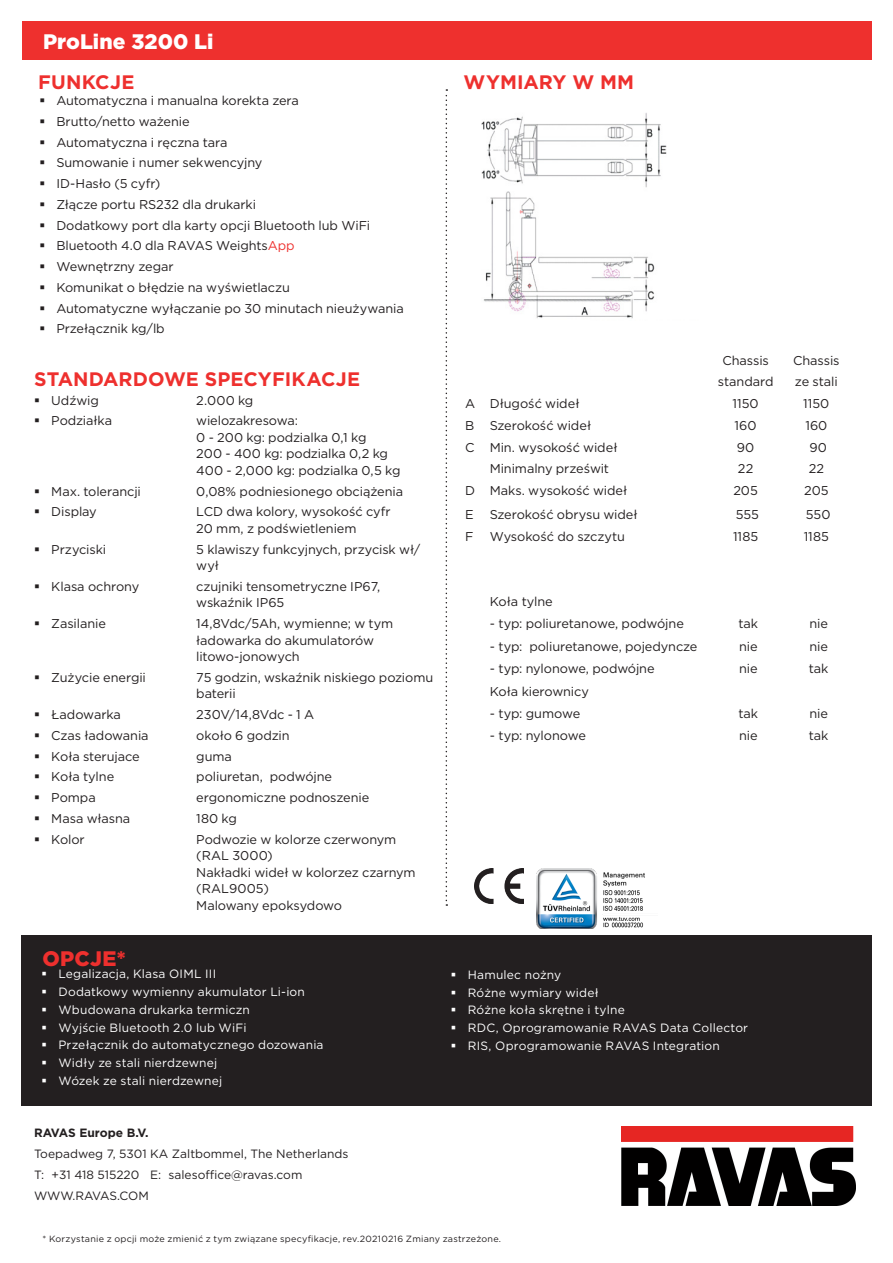
<style>
.page{position:relative;width:893px;height:1263px;background:#fff}
.page>*{position:absolute;margin:0;border:0;box-sizing:border-box;transform-origin:0 0}
.t1{font:900 21px "Gotham";color:#fff}
.kop_wit{font:900 21px "Gotham";letter-spacing:.015em;color:#ee302e}
.tussenkop{font:700 19.5px "Gotham";letter-spacing:.005em;color:#ee302e}
.plat{font:12.75px/16.5px "Gotham";letter-spacing:-.005em;color:#231f20}
.t2{font:12px "Gotham";letter-spacing:.015em;color:#fff}
.t3{font:12px "Gotham";color:#231f20}
.t4{font:700 12px "Gotham";color:#231f20}
.opties_wit{font:9px "Gotham";letter-spacing:.025em;color:#231f20}
.s1{color:#ee302e}
.s2{color:#fff}
</style>
<div class="page">
<div style="left:22px;top:21px;width:849px;height:39px;background:#ee302e"></div>
<div style="left:21px;top:935px;width:851px;height:171px;background:#231f20"></div>
<svg style="left:446px;top:89px;width:1px;height:817px"></svg>
<img style="left:536px;top:869px;width:109px;height:59px">
<img style="left:475px;top:869px;width:48px;height:34px">
<img style="left:481px;top:113px;width:186px;height:206px">
<img style="left:622px;top:1127px;width:233px;height:79px">
<p class="t1" style="left:43px;top:27px;width:172px">ProLine 3200 Li</p>
<p class="tussenkop" style="left:38px;top:69px;width:98px">FUNKCJE</p>
<p class="tussenkop" style="left:463px;top:69px;width:172px">WYMIARY W MM</p>
<p class="plat" style="left:56px;top:92px;width:244px">Automatyczna i manualna korekta zera</p>
<p class="plat" style="left:56px;top:113px;width:135px">Brutto/netto ważenie</p>
<p class="plat" style="left:56px;top:134px;width:173px">Automatyczna i ręczna tara</p>
<p class="plat" style="left:56px;top:154px;width:208px">Sumowanie i numer sekwencyjny</p>
<p class="plat" style="left:56px;top:175px;width:105px">ID-Hasło (5 cyfr)</p>
<p class="plat" style="left:56px;top:196px;width:201px">Złącze portu RS232 dla drukarki</p>
<p class="plat" style="left:56px;top:217px;width:315px">Dodatkowy port dla karty opcji Bluetooth lub WiFi</p>
<p class="plat" style="left:56px;top:237px;width:240px">Bluetooth 4.0 dla RAVAS Weights<span class="s1">App</span></p>
<p class="plat" style="left:56px;top:258px;width:119px">Wewnętrzny zegar</p>
<p class="plat" style="left:56px;top:279px;width:235px">Komunikat o błędzie na wyświetlaczu</p>
<p class="plat" style="left:56px;top:300px;width:349px">Automatyczne wyłączanie po 30 minutach nieużywania</p>
<p class="plat" style="left:56px;top:320px;width:110px">Przełącznik kg/lb</p>
<p class="tussenkop" style="left:34px;top:366px;width:327px">STANDARDOWE SPECYFIKACJE</p>
<p class="plat" style="left:51px;top:391px;width:49px">Udźwig</p>
<p class="plat" style="left:196px;top:391px;width:59px">2.000 kg</p>
<p class="plat" style="left:51px;top:412px;width:62px">Podziałka</p>
<p class="plat" style="left:196px;top:412px;width:206px">wielozakresowa:<br>0 - 200 kg: podzialka 0,1 kg<br>200 - 400 kg: podzialka 0,2 kg<br>400 - 2,000 kg: podzialka 0,5 kg</p>
<p class="plat" style="left:51px;top:482px;width:91px">Max. tolerancji</p>
<p class="plat" style="left:196px;top:482px;width:208px">0,08% podniesionego obciążenia</p>
<p class="plat" style="left:51px;top:503px;width:47px">Display</p>
<p class="plat" style="left:196px;top:503px;width:196px">LCD dwa kolory, wysokość cyfr<br>20 mm, z podświetleniem</p>
<p class="plat" style="left:51px;top:540px;width:56px">Przyciski</p>
<p class="plat" style="left:196px;top:540px;width:226px">5 klawiszy funkcyjnych, przycisk wł/ wył</p>
<p class="plat" style="left:51px;top:578px;width:89px">Klasa ochrony</p>
<p class="plat" style="left:196px;top:578px;width:185px">czujniki tensometryczne IP67, wskaźnik IP65</p>
<p class="plat" style="left:51px;top:615px;width:56px">Zasilanie</p>
<p class="plat" style="left:196px;top:615px;width:199px">14,8Vdc/5Ah, wymienne; w tym ładowarka do akumulatorów litowo-jonowych</p>
<p class="plat" style="left:51px;top:669px;width:96px">Zużycie energii</p>
<p class="plat" style="left:196px;top:669px;width:238px">75 godzin, wskaźnik niskiego poziomu baterii</p>
<p class="plat" style="left:51px;top:706px;width:71px">Ładowarka</p>
<p class="plat" style="left:196px;top:706px;width:119px">230V/14,8Vdc - 1 A</p>
<p class="plat" style="left:51px;top:727px;width:99px">Czas ładowania</p>
<p class="plat" style="left:196px;top:727px;width:95px">około 6 godzin</p>
<p class="plat" style="left:51px;top:747px;width:90px">Koła sterujace</p>
<p class="plat" style="left:196px;top:747px;width:37px">guma</p>
<p class="plat" style="left:51px;top:768px;width:64px">Koła tylne</p>
<p class="plat" style="left:196px;top:768px;width:137px">poliuretan, podwójne</p>
<p class="plat" style="left:51px;top:789px;width:46px">Pompa</p>
<p class="plat" style="left:196px;top:789px;width:174px">ergonomiczne podnoszenie</p>
<p class="plat" style="left:51px;top:810px;width:80px">Masa własna</p>
<p class="plat" style="left:196px;top:810px;width:42px">180 kg</p>
<p class="plat" style="left:51px;top:830px;width:35px">Kolor</p>
<p class="plat" style="left:196px;top:830px;width:221px">Podwozie w kolorze czerwonym (RAL 3000)<br>Nakładki wideł w kolorzez czarnym (RAL9005)<br>Malowany epoksydowo</p>
<p class="kop_wit" style="left:43px;top:944px;width:85px">OPCJE*</p>
<p class="t2" style="left:58px;top:966px;width:159px">Legalizacja, Klasa OIML III</p>
<p class="t2" style="left:58px;top:984px;width:248px">Dodatkowy wymienny akumulator Li-ion</p>
<p class="t2" style="left:58px;top:1002px;width:193px">Wbudowana drukarka termiczn</p>
<p class="t2" style="left:58px;top:1020px;width:190px">Wyjście Bluetooth 2.0 lub WiFi</p>
<p class="t2" style="left:58px;top:1037px;width:267px">Przełącznik do automatycznego dozowania</p>
<p class="t2" style="left:58px;top:1055px;width:160px">Widły ze stali nierdzewnej</p>
<p class="t2" style="left:58px;top:1073px;width:165px">Wózek ze stali nierdzewnej</p>
<p class="t4" style="left:34px;top:1124px;width:116px">RAVAS Europe B.V.</p>
<p class="t3" style="left:34px;top:1145px;width:316px">Toepadweg 7, 5301 KA Zaltbommel, The Netherlands</p>
<p class="t3" style="left:34px;top:1166px;width:270px">T: +31 418 515220 E: salesoffice@ravas.com</p>
<p class="t3" style="left:34px;top:1187px;width:116px">WWW.RAVAS.COM</p>
<p class="plat" style="left:722px;top:352px;width:48px">Chassis</p>
<p class="plat" style="left:718px;top:373px;width:57px">standard</p>
<p class="plat" style="left:793px;top:352px;width:48px">Chassis</p>
<p class="plat" style="left:795px;top:373px;width:44px">ze stali</p>
<p class="plat" style="left:465px;top:395px;width:12px">A</p>
<p class="plat" style="left:490px;top:395px;width:91px">Długość wideł</p>
<p class="plat" style="left:733px;top:395px;width:28px">1150</p>
<p class="plat" style="left:803px;top:395px;width:28px">1150</p>
<p class="plat" style="left:465px;top:417px;width:11px">B</p>
<p class="plat" style="left:490px;top:417px;width:103px">Szerokość wideł</p>
<p class="plat" style="left:735px;top:417px;width:24px">160</p>
<p class="plat" style="left:805px;top:417px;width:24px">160</p>
<p class="plat" style="left:465px;top:439px;width:11px">C</p>
<p class="plat" style="left:490px;top:439px;width:129px">Min. wysokość wideł</p>
<p class="plat" style="left:490px;top:460px;width:121px">Minimalny prześwit</p>
<p class="plat" style="left:737px;top:439px;width:19px">90</p>
<p class="plat" style="left:738px;top:460px;width:17px">22</p>
<p class="plat" style="left:809px;top:439px;width:19px">90</p>
<p class="plat" style="left:809px;top:460px;width:17px">22</p>
<p class="plat" style="left:465px;top:482px;width:11px">D</p>
<p class="plat" style="left:490px;top:482px;width:139px">Maks. wysokość wideł</p>
<p class="plat" style="left:733px;top:482px;width:26px">205</p>
<p class="plat" style="left:804px;top:482px;width:26px">205</p>
<p class="plat" style="left:465px;top:506px;width:10px">E</p>
<p class="plat" style="left:490px;top:506px;width:150px">Szerokość obrysu wideł</p>
<p class="plat" style="left:736px;top:506px;width:25px">555</p>
<p class="plat" style="left:806px;top:506px;width:26px">550</p>
<p class="plat" style="left:465px;top:528px;width:10px">F</p>
<p class="plat" style="left:490px;top:528px;width:137px">Wysokość do szczytu</p>
<p class="plat" style="left:733px;top:528px;width:27px">1185</p>
<p class="plat" style="left:804px;top:528px;width:27px">1185</p>
<p class="plat" style="left:490px;top:593px;width:64px">Koła tylne</p>
<p class="plat" style="left:490px;top:615px;width:195px">- typ: poliuretanowe, podwójne</p>
<p class="plat" style="left:738px;top:615px;width:21px">tak</p>
<p class="plat" style="left:809px;top:615px;width:20px">nie</p>
<p class="plat" style="left:490px;top:638px;width:209px">- typ: poliuretanowe, pojedyncze</p>
<p class="plat" style="left:739px;top:638px;width:20px">nie</p>
<p class="plat" style="left:809px;top:638px;width:20px">nie</p>
<p class="plat" style="left:490px;top:660px;width:166px">- typ: nylonowe, podwójne</p>
<p class="plat" style="left:739px;top:660px;width:20px">nie</p>
<p class="plat" style="left:809px;top:660px;width:21px">tak</p>
<p class="plat" style="left:490px;top:683px;width:100px">Koła kierownicy</p>
<p class="plat" style="left:490px;top:705px;width:92px">- typ: gumowe</p>
<p class="plat" style="left:738px;top:705px;width:21px">tak</p>
<p class="plat" style="left:809px;top:705px;width:20px">nie</p>
<p class="plat" style="left:490px;top:727px;width:98px">- typ: nylonowe</p>
<p class="plat" style="left:739px;top:727px;width:20px">nie</p>
<p class="plat" style="left:809px;top:727px;width:21px">tak</p>
<p class="t2" style="left:468px;top:967px;width:95px">Hamulec nożny</p>
<p class="t2" style="left:468px;top:985px;width:132px">Różne wymiary wideł</p>
<p class="t2" style="left:468px;top:1002px;width:158px">Różne koła skrętne i tylne</p>
<p class="t2" style="left:468px;top:1020px;width:282px">RDC, Oprogramowanie RAVAS Data Collector</p>
<p class="t2" style="left:468px;top:1038px;width:254px">RIS, Oprogramowanie RAVAS Integration</p>
<p class="opties_wit" style="left:43px;top:1233px;width:460px">* Korzystanie z opcji może zmienić z tym związane specyfikacje, <span class="s2">rev.20210216 Zmiany zastrzeżone.</span></p>
</div>
